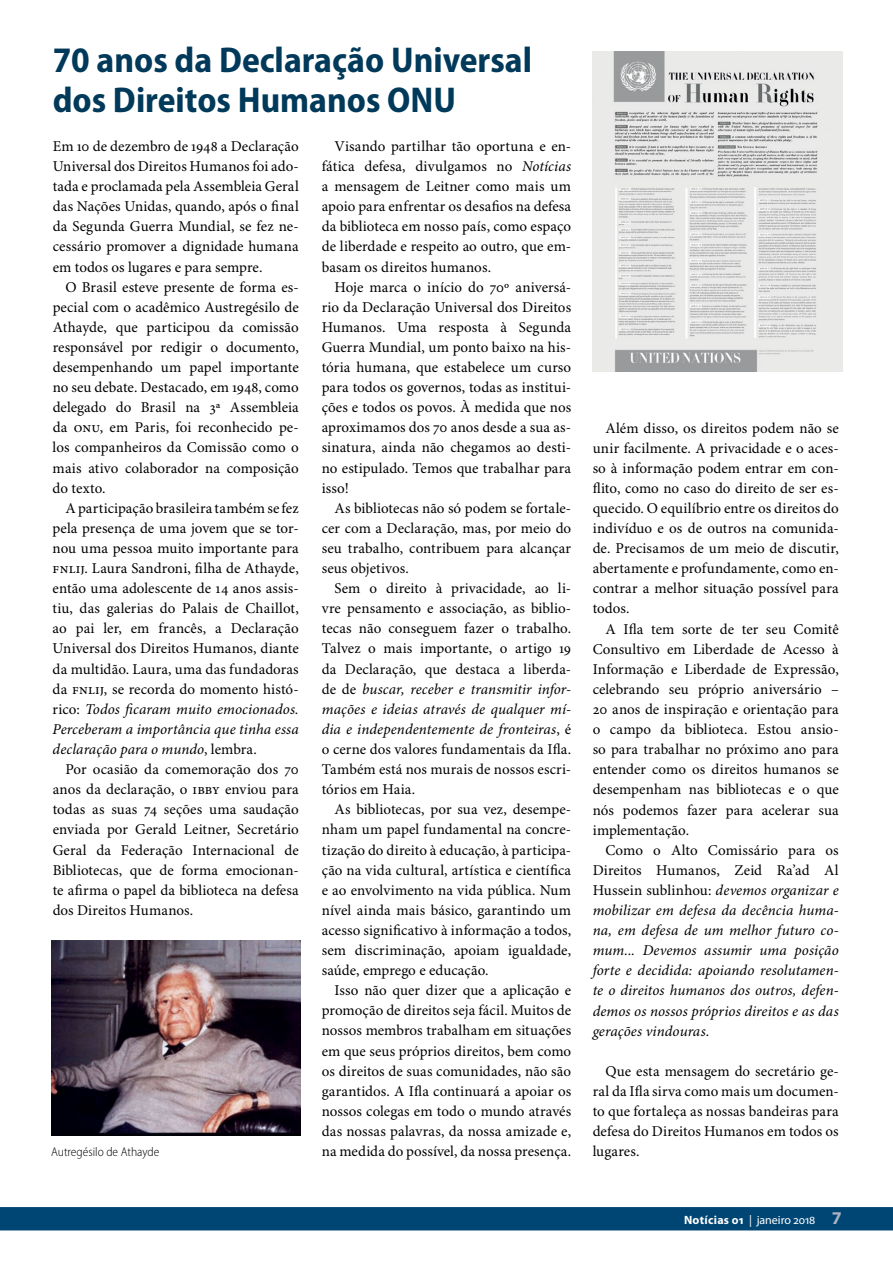
<style>
.page{position:relative;width:893px;height:1263px;background:#fff}
.page>*{position:absolute;margin:0;border:0;box-sizing:border-box;transform-origin:0 0}
.t1{font:700 semi-condensed 36px/40.2px "Myriad Pro";color:#003959}
.t2{font:15px/20.1px "Minion Pro";letter-spacing:.005em;color:#000;text-align:justify}
.t3{font:italic 15px/20.1px "Minion Pro";letter-spacing:.005em;color:#000;text-align:justify}
.t4{font:300 semi-condensed 12.75px "Myriad Pro";color:#000}
.t5{font:12px "Myriad Pro";letter-spacing:-.005em;color:#fff}
.s1{font-style:italic}
.s2{font-style:normal}
.s3{font-weight:700}
.s4{font-weight:700;font-size:18px;color:#abb3c3}
</style>
<div class="page">
<div style="left:0;top:1207px;width:893px;height:23px;background:#004674"></div>
<img style="left:593px;top:51px;width:249px;height:320px">
<img style="left:51px;top:941px;width:250px;height:195px">
<h1 class="t1" style="left:53px;top:39px;width:481px">70 anos da Declaração Universal dos Direitos Humanos ONU</h1>
<p class="t2" style="left:53px;top:137px;width:248px">Em 10 de dezembro de 1948 a Declaração Universal dos Direitos Humanos foi ado&shy;tada e proclamada pela Assembleia Geral das Nações Unidas, quando, após o final da Segunda Guerra Mundial, se fez ne&shy;cessário promover a dignidade humana em todos os lugares e para sempre.</p>
<p class="t2" style="left:53px;top:277px;width:248px;text-indent:13px">O Brasil esteve presente de forma es&shy;pecial com o acadêmico Austregésilo de Athayde, que participou da comissão responsável por redigir o documento, desempenhando um papel importante no seu debate. Destacado, em 1948, como delegado do Brasil na 3ª Assembleia da ONU, em Paris, foi reconhecido pe&shy;los companheiros da Comissão como o mais ativo colaborador na composição do texto.</p>
<p class="t2" style="left:53px;top:498px;width:248px;text-indent:13px">A participação brasileira também se fez pela presença de uma jovem que se tor&shy;nou uma pessoa muito importante para FNLIJ. Laura Sandroni, filha de Athayde, então uma adolescente de 14 anos assis&shy;tiu, das galerias do Palais de Chaillot, ao pai ler, em francês, a Declaração Universal dos Direitos Humanos, diante da multidão. Laura, uma das fundadoras da FNLIJ, se recorda do momento histó&shy;rico: <span class="s1">Todos ficaram muito emocionados.<br>Perceberam a importância que tinha essa declaração para o mundo</span>, lembra.</p>
<p class="t2" style="left:53px;top:760px;width:248px;text-indent:13px">Por ocasião da comemoração dos 70 anos da declaração, o IBBY enviou para todas as suas 74 seções uma saudação enviada por Gerald Leitner, Secretário Geral da Federação Internacional de Bibliotecas, que de forma emocionan&shy;te afirma o papel da biblioteca na defesa dos Direitos Humanos.</p>
<p class="t2" style="left:322px;top:137px;width:251px;text-indent:13px">Visando partilhar tão oportuna e en&shy;fática defesa, divulgamos no <span class="s1">Notícias </span>a mensagem de Leitner como mais um apoio para enfrentar os desafios na defesa da biblioteca em nosso país, como espaço de liberdade e respeito ao outro, que em&shy;basam os direitos humanos.</p>
<p class="t2" style="left:322px;top:277px;width:251px;text-indent:13px">Hoje marca o início do 70º aniversá&shy;rio da Declaração Universal dos Direitos Humanos. Uma resposta à Segunda Guerra Mundial, um ponto baixo na his&shy;tória humana, que estabelece um curso para todos os governos, todas as institui&shy;ções e todos os povos. À medida que nos aproximamos dos 70 anos desde a sua as&shy;sinatura, ainda não chegamos ao desti&shy;no estipulado. Temos que trabalhar para isso!</p>
<p class="t2" style="left:322px;top:498px;width:251px;text-indent:13px">As bibliotecas não só podem se fortale&shy;cer com a Declaração, mas, por meio do seu trabalho, contribuem para alcançar seus objetivos.</p>
<p class="t2" style="left:322px;top:579px;width:251px;text-indent:13px">Sem o direito à privacidade, ao li&shy;vre pensamento e associação, as biblio&shy;tecas não conseguem fazer o trabalho.<br>Talvez o mais importante, o artigo 19 da Declaração, que destaca a liberda&shy;de de <span class="s1">buscar, receber e transmitir infor&shy;mações e ideias através de qualquer mí&shy;dia e independentemente de fronteiras</span>, é o cerne dos valores fundamentais da Ifla.<br>Também está nos murais de nossos escri&shy;tórios em Haia.</p>
<p class="t2" style="left:322px;top:800px;width:251px;text-indent:13px">As bibliotecas, por sua vez, desempe&shy;nham um papel fundamental na concre&shy;tização do direito à educação, à participa&shy;ção na vida cultural, artística e científica e ao envolvimento na vida pública. Num nível ainda mais básico, garantindo um acesso significativo à informação a todos, sem discriminação, apoiam igualdade, saúde, emprego e educação.</p>
<p class="t2" style="left:322px;top:981px;width:251px;text-indent:13px">Isso não quer dizer que a aplicação e promoção de direitos seja fácil. Muitos de nossos membros trabalham em situações em que seus próprios direitos, bem como os direitos de suas comunidades, não são garantidos. A Ifla continuará a apoiar os nossos colegas em todo o mundo através das nossas palavras, da nossa amizade e, na medida do possível, da nossa presença.</p>
<p class="t2" style="left:593px;top:418px;width:248px;text-indent:13px">Além disso, os direitos podem não se unir facilmente. A privacidade e o aces&shy;so à informação podem entrar em con&shy;flito, como no caso do direito de ser es&shy;quecido. O equilíbrio entre os direitos do indivíduo e os de outros na comunida&shy;de. Precisamos de um meio de discutir, abertamente e profundamente, como en&shy;contrar a melhor situação possível para todos.</p>
<p class="t2" style="left:593px;top:619px;width:248px;text-indent:13px">A Ifla tem sorte de ter seu Comitê Consultivo em Liberdade de Acesso à Informação e Liberdade de Expressão, celebrando seu próprio aniversário – 20 anos de inspiração e orientação para o campo da biblioteca. Estou ansio&shy;so para trabalhar no próximo ano para entender como os direitos humanos se desempenham nas bibliotecas e o que nós podemos fazer para acelerar sua implementação.</p>
<p class="t3" style="left:593px;top:840px;width:248px;text-indent:13px"><span class="s2">Como o Alto Comissário para os Direitos Humanos, Zeid Ra’ad Al Hussein sublinhou:</span> devemos organizar e mobilizar em defesa da decência huma&shy;na, em defesa de um melhor futuro co&shy;mum... Devemos assumir uma posição forte e decidida: apoiando resolutamen&shy;te o direitos humanos dos outros, defen&shy;demos os nossos próprios direitos e as das gerações vindouras<span class="s2">.</span></p>
<p class="t2" style="left:593px;top:1061px;width:248px;text-indent:13px">Que esta mensagem do secretário ge&shy;ral da Ifla sirva como mais um documen&shy;to que fortaleça as nossas bandeiras para defesa do Direitos Humanos em todos os</p>
<p class="t4" style="left:51px;top:1144px;width:110px">Autregésilo de Athayde</p>
<p class="t2" style="left:593px;top:1142px;width:48px">lugares.</p>
<p class="t5" style="left:684px;top:1212px;width:159px"><span class="s3">Notícias 01</span> | janeiro 2018 <span class="s4">7</span></p>
</div>
